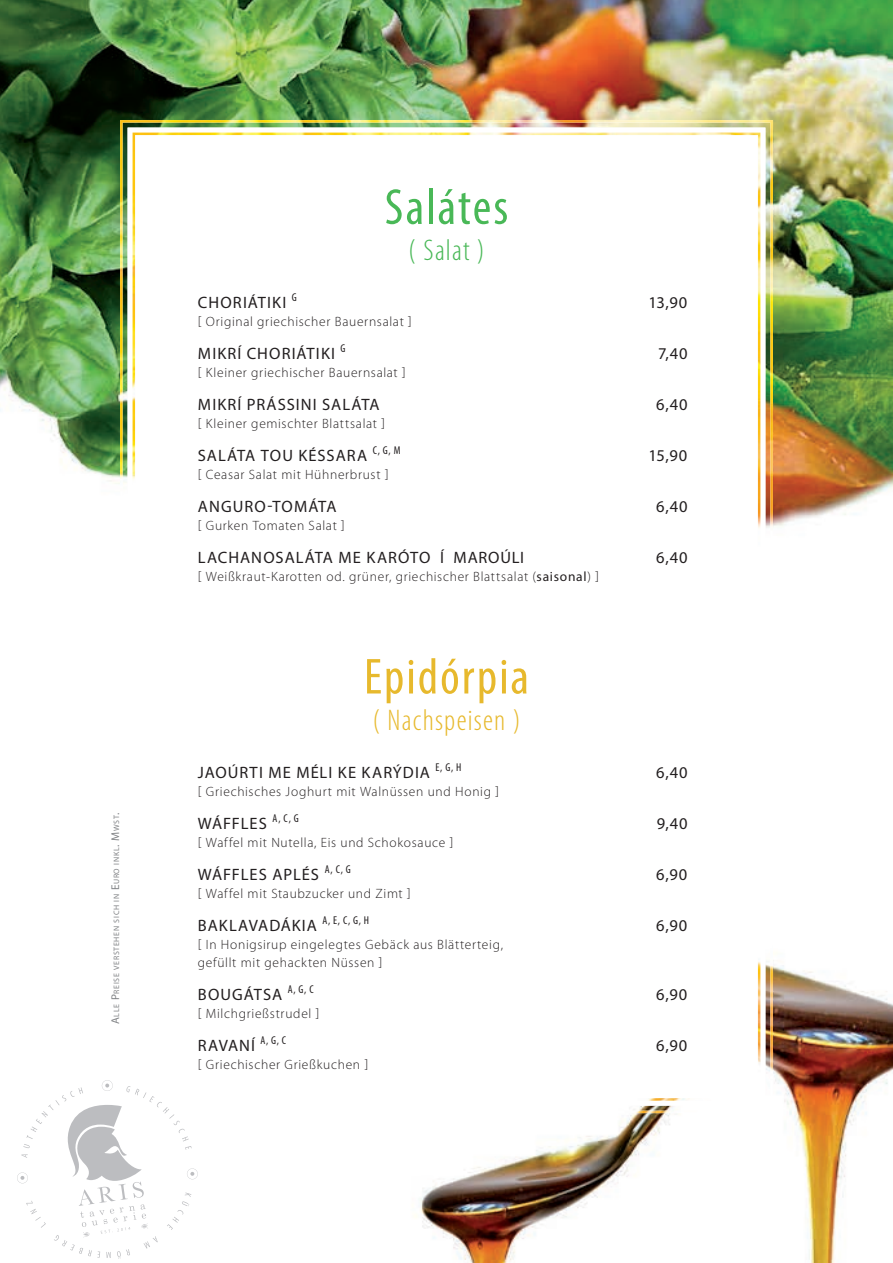
<style>
.page{position:relative;width:893px;height:1263px;background:#fff}
.page>*{position:absolute;margin:0;border:0;box-sizing:border-box;transform-origin:0 0}
.t1{font:condensed 51px "Myriad Pro";letter-spacing:.04em;color:#e7b92d}
.t2{font:condensed 51px "Myriad Pro";letter-spacing:.035em;color:#49b857}
.t3{font:300 condensed 30px "Myriad Pro";letter-spacing:.04em;color:#e7b92d}
.t4{font:300 condensed 30px "Myriad Pro";letter-spacing:.04em;color:#49b857}
.t5{font:16.5px "Myriad Pro";letter-spacing:.06em;color:#231f20}
.t6{font:300 13.5px/18px "Myriad Pro";letter-spacing:.05em;color:#231f20}
.t7{font:7.8px "Myriad Pro";letter-spacing:.085em;color:#808285}
.s1{font-size:11.25px}
.s2{font-weight:400}
</style>
<div class="page">
<img style="left:0;top:0;width:893px;height:1263px">
<img style="left:120px;top:120px;width:653px;height:993px">
<img style="left:133px;top:133px;width:627px;height:968px">
<svg style="left:101px;top:1080px;width:12px;height:11px"></svg>
<svg style="left:194px;top:1168px;width:4px;height:11px"></svg>
<svg style="left:17px;top:1172px;width:3px;height:11px"></svg>
<svg style="left:80px;top:1206px;width:68px;height:31px"></svg>
<img style="left:105px;top:1083px;width:23px;height:9px">
<svg style="left:62px;top:1087px;width:21px;height:13px"></svg>
<img style="left:55px;top:1100px;width:73px;height:4px">
<img style="left:48px;top:1104px;width:121px;height:7px">
<svg style="left:128px;top:1086px;width:40px;height:25px"></svg>
<img style="left:20px;top:1111px;width:174px;height:95px">
<p class="t7" style="left:112px;top:1024px;width:213px;rotate:-90deg"><span class="s1">A</span>LLE <span class="s1">P</span>REISE VERSTEHEN SICH IN <span class="s1">E</span>URO INKL<span class="s1">. M</span>WST<span class="s1">.</span></p>
<h1 class="t2" style="left:385px;top:176px;width:125px">Salátes</h1>
<h2 class="t4" style="left:408px;top:232px;width:78px">( Salat )</h2>
<p class="t5" style="left:198px;top:292px;width:100px">CHORIÁTIKI <sup>G</sup></p>
<p class="t5" style="left:648px;top:292px;width:40px">13,90</p>
<p class="t6" style="left:198px;top:312px;width:215px">[ Original griechischer Bauernsalat ]</p>
<p class="t5" style="left:198px;top:343px;width:149px">MIKRÍ CHORIÁTIKI <sup>G</sup></p>
<p class="t5" style="left:658px;top:343px;width:31px">7,40</p>
<p class="t6" style="left:198px;top:363px;width:209px">[ Kleiner griechischer Bauernsalat ]</p>
<p class="t5" style="left:198px;top:394px;width:183px">MIKRÍ PRÁSSINI SALÁTA</p>
<p class="t5" style="left:656px;top:394px;width:33px">6,40</p>
<p class="t6" style="left:198px;top:414px;width:189px">[ Kleiner gemischter Blattsalat ]</p>
<p class="t5" style="left:198px;top:445px;width:204px">SALÁTA TOU KÉSSARA <sup>C,</sup> <sup>G,</sup> <sup>M</sup></p>
<p class="t5" style="left:648px;top:445px;width:40px">15,90</p>
<p class="t6" style="left:198px;top:465px;width:192px">[ Ceasar Salat mit Hühnerbrust ]</p>
<p class="t5" style="left:198px;top:496px;width:140px">ANGURO-TOMÁTA</p>
<p class="t5" style="left:656px;top:496px;width:33px">6,40</p>
<p class="t6" style="left:198px;top:516px;width:148px">[ Gurken Tomaten Salat ]</p>
<p class="t5" style="left:198px;top:547px;width:328px">LACHANOSALÁTA ME KARÓTO Í MAROÚLI</p>
<p class="t5" style="left:656px;top:547px;width:33px">6,40</p>
<p class="t6" style="left:198px;top:567px;width:403px">[ Weißkraut-Karotten od. grüner, griechischer Blattsalat (<span class="s2">saisonal</span>) ]</p>
<h1 class="t1" style="left:364px;top:646px;width:166px">Epidórpia</h1>
<h2 class="t3" style="left:372px;top:702px;width:150px">( Nachspeisen )</h2>
<p class="t5" style="left:198px;top:762px;width:265px">JAOÚRTI ME MÉLI KE KARÝDIA <sup>E,</sup> <sup>G,</sup> <sup>H</sup></p>
<p class="t5" style="left:656px;top:762px;width:33px">6,40</p>
<p class="t6" style="left:198px;top:782px;width:303px">[ Griechisches Joghurt mit Walnüssen und Honig ]</p>
<p class="t5" style="left:198px;top:813px;width:102px">WÁFFLES <sup>A,</sup> <sup>C,</sup> <sup>G</sup></p>
<p class="t5" style="left:657px;top:813px;width:32px">9,40</p>
<p class="t6" style="left:198px;top:833px;width:257px">[ Waffel mit Nutella, Eis und Schokosauce ]</p>
<p class="t5" style="left:198px;top:864px;width:154px">WÁFFLES APLÉS <sup>A,</sup> <sup>C,</sup> <sup>G</sup></p>
<p class="t5" style="left:656px;top:864px;width:32px">6,90</p>
<p class="t6" style="left:198px;top:884px;width:214px">[ Waffel mit Staubzucker und Zimt ]</p>
<p class="t5" style="left:198px;top:915px;width:173px">BAKLAVADÁKIA <sup>A,</sup> <sup>E,</sup> <sup>C,</sup> <sup>G,</sup> <sup>H</sup></p>
<p class="t5" style="left:656px;top:915px;width:32px">6,90</p>
<p class="t6" style="left:198px;top:935px;width:307px">[ In Honigsirup eingelegtes Gebäck aus Blätterteig, gefüllt mit gehackten Nüssen ]</p>
<p class="t5" style="left:198px;top:984px;width:117px">BOUGÁTSA <sup>A,</sup> <sup>G,</sup> <sup>C</sup></p>
<p class="t5" style="left:656px;top:984px;width:32px">6,90</p>
<p class="t6" style="left:198px;top:1004px;width:123px">[ Milchgrießstrudel ]</p>
<p class="t5" style="left:198px;top:1035px;width:90px">RAVANÍ <sup>A,</sup> <sup>G,</sup> <sup>C</sup></p>
<p class="t5" style="left:656px;top:1035px;width:32px">6,90</p>
<p class="t6" style="left:198px;top:1055px;width:172px">[ Griechischer Grießkuchen ]</p>
</div>
